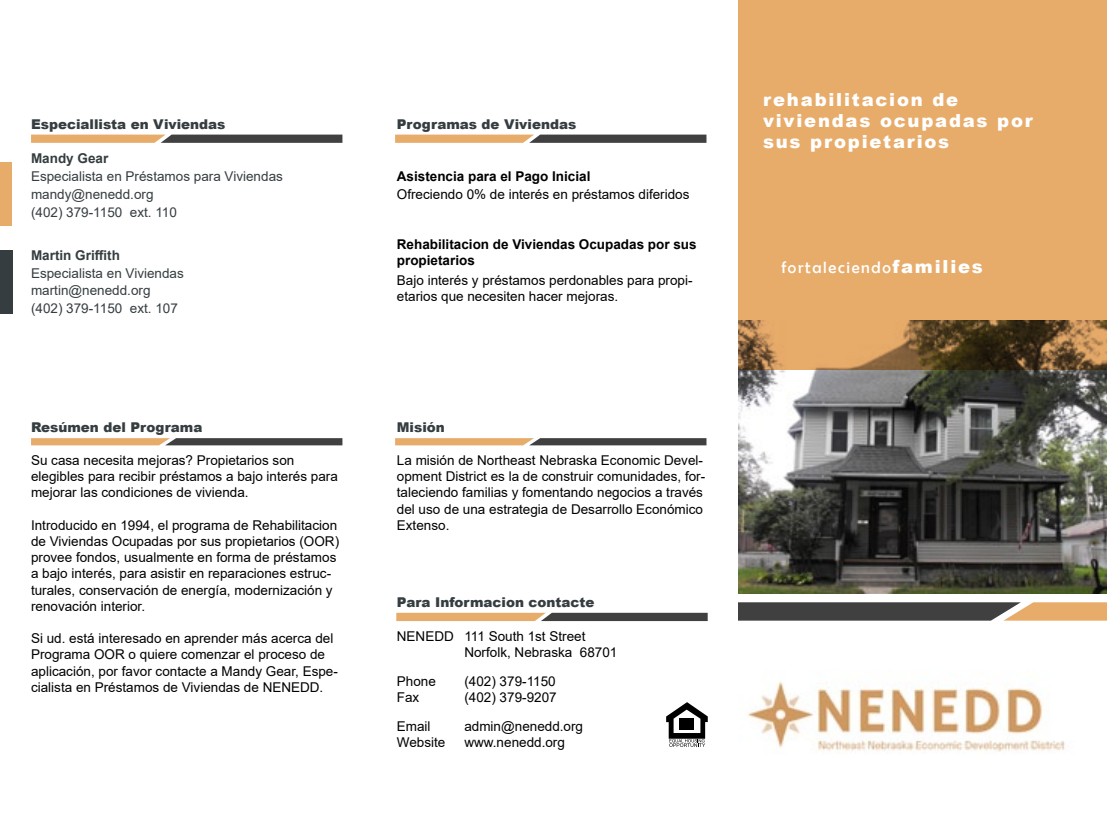
<style>
.page{position:relative;width:1107px;height:837px;background:#fff}
.page>*{position:absolute;margin:0;border:0;box-sizing:border-box;transform-origin:0 0}
.t1{font:900 18px/21px "Arial";letter-spacing:.1em;color:#fff}
.t2{font:16.5px "Berlin Sans FB";letter-spacing:.1em;color:#fff}
.t3{font:13.5px/16.2px "Arial";color:#000}
.t4{font:13.5px/18px "Arial";color:#353d40}
.t5{font:900 13.5px "Arial";color:#353d40}
.t6{font:700 13.5px/16.2px "Arial";color:#000}
.t7{font:700 13.5px "Arial";color:#353d40}
.s1{font-family:"Arial";font-weight:900;font-size:18px}
</style>
<div class="page">
<img style="left:738px;top:370px;width:369px;height:223px">
<div style="left:0;top:250px;width:12px;height:64px;background:#353d40"></div>
<svg style="left:666px;top:702px;width:42px;height:45px"></svg>
<div style="left:680px;top:718px;width:14px;height:6px;background:#000"></div>
<div style="left:680px;top:724px;width:14px;height:6px;background:#000"></div>
<svg style="left:738px;top:0;width:369px;height:370px;fill:#e7ab6a"></svg>
<div style="left:0;top:162px;width:12px;height:64px;background:#e7ab6a"></div>
<svg style="left:31px;top:135px;width:311px;height:8px"></svg>
<svg style="left:395px;top:135px;width:311px;height:8px"></svg>
<svg style="left:31px;top:438px;width:311px;height:7px"></svg>
<svg style="left:395px;top:438px;width:311px;height:7px"></svg>
<svg style="left:396px;top:613px;width:312px;height:8px"></svg>
<svg style="left:738px;top:602px;width:369px;height:19px"></svg>
<img style="left:747px;top:681px;width:318px;height:71px">
<p class="t5" style="left:31px;top:115px;width:196px">Especiallista en Viviendas</p>
<p class="t7" style="left:31px;top:148px;width:79px">Mandy Gear</p>
<p class="t4" style="left:31px;top:167px;width:253px">Especialista en Préstamos para Viviendas mandy@nenedd.org<br>(402) 379-1150 ext. 110</p>
<p class="t7" style="left:31px;top:245px;width:90px">Martin Griffith</p>
<p class="t4" style="left:31px;top:264px;width:154px">Especialista en Viviendas martin@nenedd.org (402) 379-1150 ext. 107</p>
<p class="t5" style="left:31px;top:417px;width:173px">Resúmen del Programa</p>
<p class="t3" style="left:31px;top:452px;width:308px">Su casa necesita mejoras? Propietarios son elegibles para recibir préstamos a bajo interés para mejorar las condiciones de vivienda.</p>
<p class="t3" style="left:31px;top:517px;width:310px">Introducido en 1994, el programa de Rehabilitacion de Viviendas Ocupadas por sus propietarios (OOR) provee fondos, usualmente en forma de préstamos a bajo interés, para asistir en reparaciones estruc&shy;turales, conservación de energía, modernización y renovación interior.</p>
<p class="t3" style="left:31px;top:630px;width:308px">Si ud. está interesado en aprender más acerca del Programa OOR o quiere comenzar el proceso de aplicación, por favor contacte a Mandy Gear, Espe&shy;cialista en Préstamos de Viviendas de NENEDD.</p>
<p class="t5" style="left:397px;top:115px;width:181px">Programas de Viviendas</p>
<p class="t6" style="left:397px;top:168px;width:195px">Asistencia para el Pago Inicial</p>
<p class="t3" style="left:397px;top:186px;width:294px">Ofreciendo 0% de interés en préstamos diferidos</p>
<p class="t6" style="left:397px;top:236px;width:301px">Rehabilitacion de Viviendas Ocupadas por sus propietarios</p>
<p class="t3" style="left:397px;top:272px;width:297px">Bajo interés y préstamos perdonables para propi&shy;etarios que necesiten hacer mejoras.</p>
<p class="t5" style="left:397px;top:417px;width:49px">Misión</p>
<p class="t3" style="left:397px;top:452px;width:310px">La misión de Northeast Nebraska Economic Devel&shy;opment District es la de construir comunidades, for&shy;taleciendo familias y fomentando negocios a través del uso de una estrategia de Desarrollo Económico Extenso.</p>
<p class="t5" style="left:397px;top:593px;width:199px">Para Informacion contacte</p>
<p class="t3" style="left:464px;top:628px;width:155px;text-indent:-68px">NENEDD 111 South 1st Street<br>Norfolk, Nebraska 68701</p>
<p class="t3" style="left:397px;top:673px;width:41px">Phone</p>
<p class="t3" style="left:464px;top:673px;width:93px">(402) 379-1150</p>
<p class="t3" style="left:397px;top:689px;width:24px">Fax</p>
<p class="t3" style="left:464px;top:689px;width:94px">(402) 379-9207</p>
<p class="t3" style="left:397px;top:718px;width:35px">Email</p>
<p class="t3" style="left:464px;top:718px;width:120px">admin@nenedd.org</p>
<p class="t3" style="left:397px;top:734px;width:50px">Website</p>
<p class="t3" style="left:464px;top:734px;width:102px">www.nenedd.org</p>
<h1 class="t1" style="left:763px;top:88px;width:271px">rehabilitacion de viviendas ocupadas por sus propietarios</h1>
<p class="t2" style="left:781px;top:258px;width:203px">fortaleciendo<span class="s1">families</span></p>
</div>
